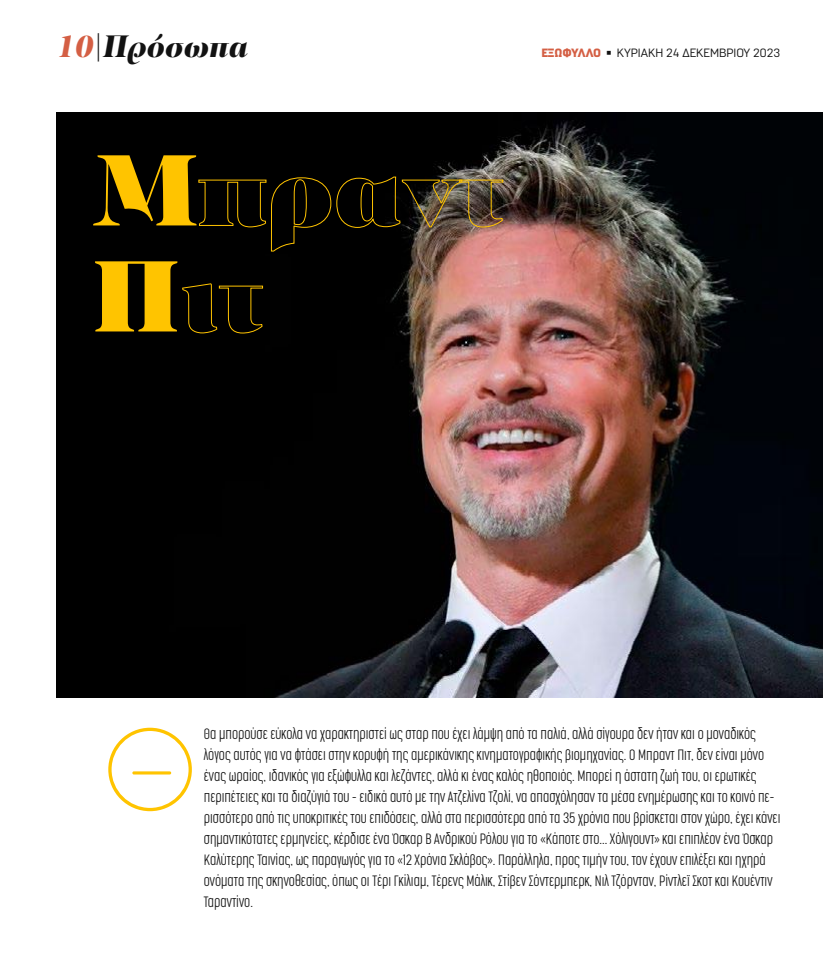
<style>
.page{position:relative;width:823px;height:964px;background:#fff}
.page>*{position:absolute;margin:0;border:0;box-sizing:border-box;transform-origin:0 0}
.t1{font:104px/106px "PF Regal Display Pro U Black";color:#ffc400}
.t2{font:italic 900 32px "PF Regal Display Pro";color:#121212}
.t3{font:200 14px/21px "Cocogoose Compressed";color:#121212}
.t4{font:12px "Normative Pro";color:#121212}
.s1{color:#d45f44}
.s2{font-weight:900;color:#d45f44}
</style>
<div class="page">
<img style="left:57px;top:112px;width:765px;height:585px">
<svg style="left:108px;top:728px;width:84px;height:83px"></svg>
<h2 class="t2" style="left:57px;top:26px;width:193px"><span class="s1">10</span>|Πρόσωπα</h2>
<h1 class="t1" style="left:92px;top:141px;width:412px">Μπραντ<br>Πιτ</h1>
<p class="t4" style="left:541px;top:46px;width:240px"><span class="s2">ΕΞΩΦΥΛΛΟ</span> ◾ ΚΥΡΙΑΚΗ 24 ΔΕΚΕΜΒΡΙΟΥ 2023</p>
<p class="t3" style="left:204px;top:723px;width:577px">Θα μπορούσε εύκολα να χαρακτηριστεί ως σταρ που έχει λάμψη από τα παλιά, αλλά σίγουρα δεν ήταν και ο μοναδικός λόγος αυτός για να φτάσει στην κορυφή της αμερικάνικης κινηματογραφικής βιομηχανίας. Ο Μπραντ Πιτ, δεν είναι μόνο ένας ωραίος, ιδανικός για εξώφυλλα και λεζάντες, αλλά κι ένας καλός ηθοποιός. Μπορεί η άστατη ζωή του, οι ερωτικές περιπέτειες και τα διαζύγιά του - ειδικά αυτό με την Ατζελίνα Τζολί, να απασχόλησαν τα μέσα ενημέρωσης και το κοινό πε&shy;ρισσότερο από τις υποκριτικές του επιδόσεις, αλλά στα περισσότερα από τα 35 χρόνια που βρίσκεται στον χώρο, έχει κάνει σημαντικότατες ερμηνείες, κέρδισε ένα Όσκαρ Β Ανδρικού Ρόλου για το «Κάποτε στο... Χόλιγουντ» και επιπλέον ένα Όσκαρ Καλύτερης Ταινίας, ως παραγωγός για το «12 Χρόνια Σκλάβος». Παράλληλα, προς τιμήν του, τον έχουν επιλέξει και ηχηρά ονόματα της σκηνοθεσίας, όπως οι Τέρι Γκίλιαμ, Τέρενς Μάλικ, Στίβεν Σόντερμπερκ, Νιλ Τζόρνταν, Ρίντλεϊ Σκοτ και Κουέντιν Ταραντίνο.</p>
</div>
